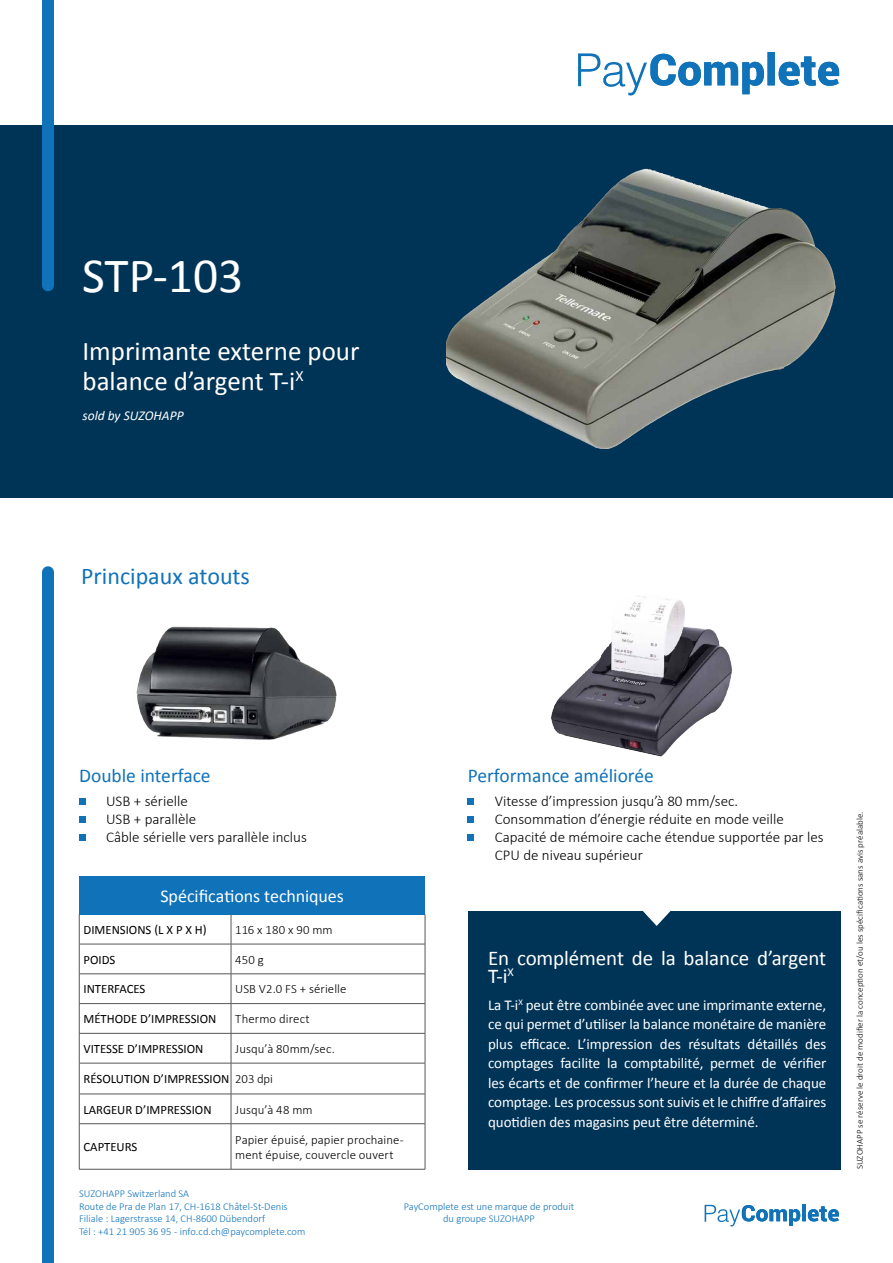
<style>
.page{position:relative;width:893px;height:1263px;background:#fff}
.page>*{position:absolute;margin:0;border:0;box-sizing:border-box;transform-origin:0 0}
.t1{font:49.5px "Calibri";color:#fff}
.t2{font:27px/30px "Calibri";color:#fff}
.t3{font:24px "Calibri";color:#1072b9}
.t4{font:21px/18px "Calibri";letter-spacing:-.005em;color:#fff}
.t5{font:19.5px "Calibri";color:#1072b9}
.t6{font:18px "Calibri";letter-spacing:-.005em;color:#fff}
.t7{font:15px/19.5px "Calibri";letter-spacing:-.005em;color:#fff;text-align:justify}
.t8{font:300 15px/18px "Calibri";color:#000}
.t9{font:italic 13.5px "Calibri";color:#fff}
.t10{font:300 12.75px/15.3px "Calibri";letter-spacing:.005em;color:#000}
.t11{font:12.75px "Calibri";color:#000}
.t12{font:300 10.5px/12.6px "Calibri";color:#1072b9}
.t13{font:300 9px "Calibri";color:#000}
.s1{font-weight:300}
</style>
<div class="page">
<div style="left:79px;top:876px;width:346px;height:38px;background:#1072b9"></div>
<hr style="left:79px;top:914px;width:1px;height:30px;background:#575756">
<hr style="left:231px;top:914px;width:1px;height:30px;background:#575756">
<hr style="left:425px;top:914px;width:1px;height:30px;background:#575756">
<hr style="left:79px;top:944px;width:152px;height:1px;background:#575756">
<hr style="left:79px;top:944px;width:1px;height:30px;background:#575756">
<hr style="left:231px;top:944px;width:194px;height:1px;background:#575756">
<hr style="left:231px;top:944px;width:1px;height:30px;background:#575756">
<hr style="left:425px;top:944px;width:1px;height:30px;background:#575756">
<hr style="left:79px;top:973px;width:152px;height:1px;background:#575756">
<hr style="left:231px;top:973px;width:194px;height:1px;background:#575756">
<hr style="left:79px;top:1003px;width:152px;height:1px;background:#575756">
<svg style="left:79px;top:974px;width:1px;height:59px"></svg>
<hr style="left:231px;top:1003px;width:194px;height:1px;background:#575756">
<svg style="left:231px;top:974px;width:1px;height:59px"></svg>
<svg style="left:425px;top:974px;width:1px;height:59px"></svg>
<hr style="left:79px;top:1033px;width:152px;height:1px;background:#575756">
<hr style="left:79px;top:1033px;width:1px;height:30px;background:#575756">
<hr style="left:231px;top:1033px;width:194px;height:1px;background:#575756">
<hr style="left:231px;top:1033px;width:1px;height:30px;background:#575756">
<hr style="left:425px;top:1033px;width:1px;height:30px;background:#575756">
<hr style="left:79px;top:1063px;width:152px;height:1px;background:#575756">
<hr style="left:79px;top:1063px;width:1px;height:31px;background:#575756">
<hr style="left:231px;top:1063px;width:194px;height:1px;background:#575756">
<hr style="left:231px;top:1063px;width:1px;height:31px;background:#575756">
<hr style="left:425px;top:1063px;width:1px;height:31px;background:#575756">
<hr style="left:79px;top:1094px;width:152px;height:1px;background:#575756">
<svg style="left:79px;top:1094px;width:1px;height:29px"></svg>
<hr style="left:231px;top:1094px;width:194px;height:1px;background:#575756">
<svg style="left:231px;top:1094px;width:1px;height:29px"></svg>
<svg style="left:425px;top:1094px;width:1px;height:29px"></svg>
<hr style="left:79px;top:1123px;width:152px;height:1px;background:#575756">
<hr style="left:79px;top:1124px;width:1px;height:45px;background:#575756">
<hr style="left:231px;top:1123px;width:194px;height:1px;background:#575756">
<hr style="left:231px;top:1124px;width:1px;height:45px;background:#575756">
<hr style="left:425px;top:1124px;width:1px;height:45px;background:#575756">
<hr style="left:79px;top:1169px;width:152px;height:1px;background:#575756">
<hr style="left:231px;top:1169px;width:194px;height:1px;background:#575756">
<div style="left:0;top:125px;width:893px;height:372px;background:#003456"></div>
<img style="left:446px;top:169px;width:389px;height:279px">
<svg style="left:578px;top:52px;width:261px;height:43px"></svg>
<div style="left:42px;top:0;width:12px;height:291px;background:#1072b9"></div>
<div style="left:42px;top:566px;width:12px;height:697px;background:#1072b9"></div>
<svg style="left:705px;top:1204px;width:134px;height:22px"></svg>
<div style="left:79px;top:798px;width:6px;height:7px;background:#1072b9"></div>
<div style="left:79px;top:816px;width:6px;height:7px;background:#1072b9"></div>
<div style="left:79px;top:834px;width:6px;height:7px;background:#1072b9"></div>
<div style="left:468px;top:798px;width:6px;height:7px;background:#1072b9"></div>
<div style="left:468px;top:816px;width:6px;height:7px;background:#1072b9"></div>
<div style="left:468px;top:834px;width:6px;height:7px;background:#1072b9"></div>
<img style="left:136px;top:626px;width:201px;height:114px">
<img style="left:551px;top:595px;width:181px;height:162px">
<div style="left:468px;top:911px;width:373px;height:258px;background:#003456"></div>
<svg style="left:643px;top:911px;width:28px;height:15px"></svg>
<h1 class="t1" style="left:82px;top:244px;width:163px">STP-103</h1>
<h2 class="t2" style="left:83px;top:335px;width:279px">Imprimante externe pour balance d’argent T-i<sup>X</sup></h2>
<p class="t9" style="left:83px;top:406px;width:103px">sold by SUZOHAPP</p>
<h3 class="t3" style="left:81px;top:561px;width:170px">Principaux atouts</h3>
<h3 class="t5" style="left:79px;top:763px;width:133px">Double interface</h3>
<p class="t8" style="left:106px;top:792px;width:202px">USB + sérielle<br>USB + parallèle<br>Câble sérielle vers parallèle inclus</p>
<p class="t6" style="left:160px;top:885px;width:185px">Spécifications techniques</p>
<p class="t11" style="left:83px;top:922px;width:125px">DIMENSIONS (L X P X H)</p>
<p class="t10" style="left:235px;top:922px;width:99px">116 x 180 x 90 mm</p>
<p class="t11" style="left:83px;top:951px;width:33px">POIDS</p>
<p class="t10" style="left:235px;top:952px;width:30px">450 g</p>
<p class="t11" style="left:83px;top:981px;width:63px">INTERFACES</p>
<p class="t10" style="left:235px;top:981px;width:113px">USB V2.0 FS + sérielle</p>
<p class="t11" style="left:83px;top:1011px;width:135px">MÉTHODE D’IMPRESSION</p>
<p class="t10" style="left:235px;top:1011px;width:76px">Thermo direct</p>
<p class="t11" style="left:83px;top:1041px;width:121px">VITESSE D’IMPRESSION</p>
<p class="t10" style="left:235px;top:1041px;width:101px">Jusqu’à 80mm/sec.</p>
<p class="t11" style="left:83px;top:1071px;width:191px">RÉSOLUTION D’IMPRESSION <span class="s1">203 dpi</span></p>
<p class="t11" style="left:83px;top:1101px;width:130px">LARGEUR D’IMPRESSION</p>
<p class="t10" style="left:235px;top:1101px;width:79px">Jusqu’à 48 mm</p>
<p class="t11" style="left:83px;top:1139px;width:55px">CAPTEURS</p>
<p class="t10" style="left:235px;top:1131px;width:170px">Papier épuisé, papier prochaine&shy;ment épuise, couvercle ouvert</p>
<h3 class="t5" style="left:468px;top:763px;width:188px">Performance améliorée</h3>
<p class="t8" style="left:495px;top:792px;width:330px">Vitesse d’impression jusqu’à 80 mm/sec.<br>Consommation d’énergie réduite en mode veille Capacité de mémoire cache étendue supportée par les CPU de niveau supérieur</p>
<h3 class="t4" style="left:488px;top:948px;width:340px">En complément de la balance d’argent<br>T-i<sup>X</sup></h3>
<p class="t7" style="left:488px;top:994px;width:340px">La T-i<sup>X</sup> peut être combinée avec une imprimante externe, ce qui permet d’utiliser la balance monétaire de manière plus efficace. L’impression des résultats détaillés des comptages facilite la comptabilité, permet de vérifier les écarts et de confirmer l’heure et la durée de chaque comptage. Les processus sont suivis et le chiffre d’affaires quotidien des magasins peut être déterminé.</p>
<p class="t12" style="left:79px;top:1187px;width:228px">SUZOHAPP Switzerland SA<br>Route de Pra de Plan 17, CH-1618 Châtel-St-Denis Filiale : Lagerstrasse 14, CH-8600 Dübendorf<br>Tél : +41 21 905 36 95 - info.cd.ch@paycomplete.com</p>
<p class="t12" style="left:404px;top:1200px;width:172px;text-align:center">PayComplete est une marque de produit du groupe SUZOHAPP</p>
<p class="t13" style="left:854px;top:1169px;width:359px;rotate:-90deg">SUZOHAPP se réserve le droit de modifier la conception et/ou les spécifications sans avis préalable.</p>
</div>
